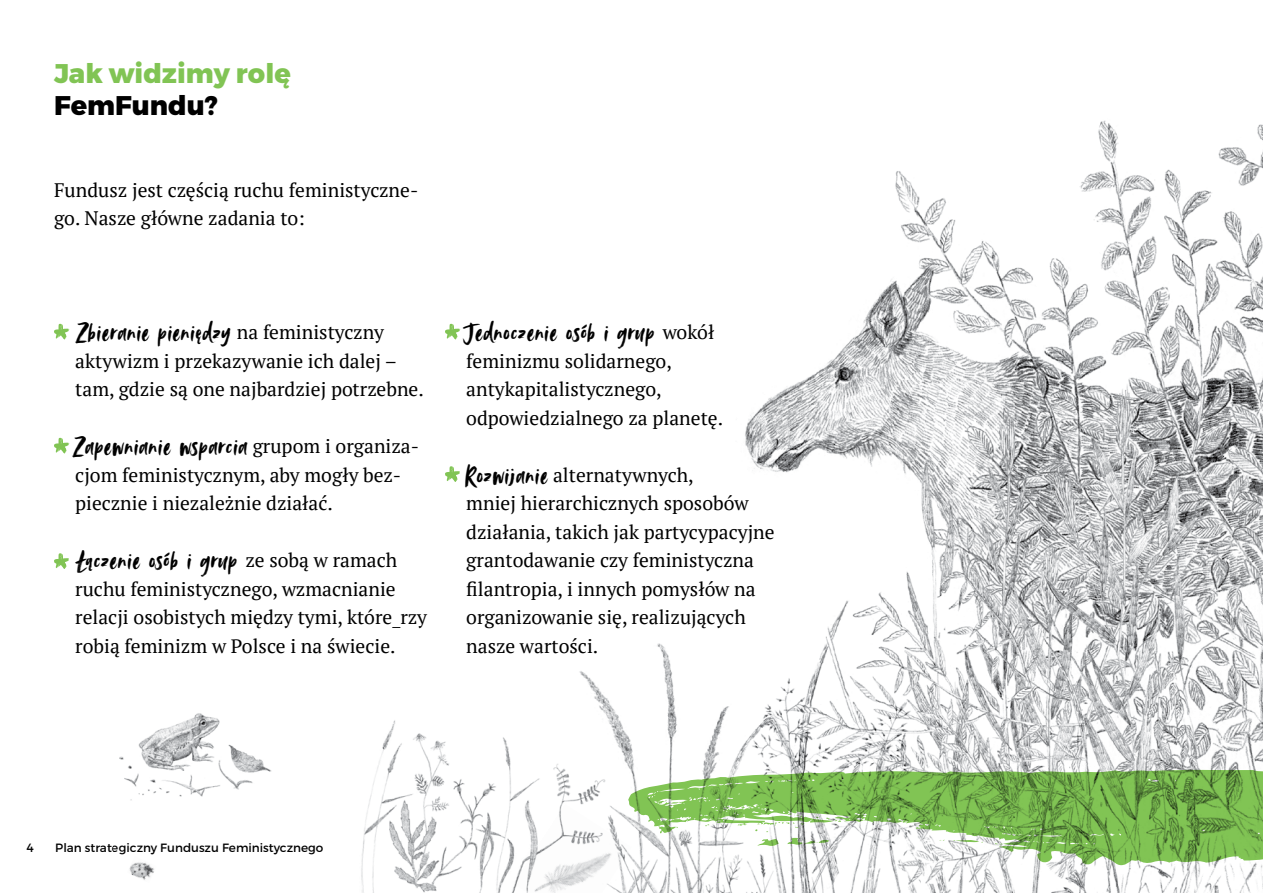
<style>
.page{position:relative;width:1263px;height:893px;background:#fff}
.page>*{position:absolute;margin:0;border:0;box-sizing:border-box;transform-origin:0 0}
.t1{font:27px "Avallon Alt";letter-spacing:.03em;color:#000}
.t2{font:800 27px "Montserrat";color:#81c454}
.t3{font:800 27px "Montserrat";color:#000}
.t4{font:19.5px/28.5px "PT Serif";color:#000}
.t5{font:12px "Montserrat";color:#000}
.s1{font-family:"PT Serif";font-size:19.5px}
.s2{font-family:"Avallon Alt";font-size:27px}
</style>
<div class="page">
<img style="left:745px;top:120px;width:518px;height:773px">
<svg style="left:920px;top:767px;width:343px;height:100px;background:#88b869"></svg>
<img style="left:361px;top:720px;width:132px;height:173px">
<img style="left:493px;top:556px;width:427px;height:337px">
<img style="left:129px;top:866px;width:17px;height:14px">
<img style="left:131px;top:862px;width:23px;height:16px">
<img style="left:513px;top:804px;width:118px;height:89px">
<img style="left:119px;top:713px;width:153px;height:88px">
<svg style="left:54px;top:324px;width:15px;height:15px"></svg>
<svg style="left:54px;top:438px;width:15px;height:15px"></svg>
<svg style="left:54px;top:553px;width:15px;height:16px"></svg>
<svg style="left:445px;top:324px;width:15px;height:15px"></svg>
<svg style="left:445px;top:466px;width:15px;height:16px"></svg>
<h1 class="t2" style="left:54px;top:56px;width:238px">Jak widzimy rolę</h1>
<h1 class="t3" style="left:54px;top:88px;width:165px">FemFundu?</h1>
<p class="t4" style="left:54px;top:175px;width:366px">Fundusz jest częścią ruchu feministyczne&shy;go. Nasze główne zadania to:</p>
<h1 class="t1" style="left:77px;top:314px;width:309px">Zbieranie pieniędzy <span class="s1">na feministyczny</span></h1>
<p class="t4" style="left:75px;top:346px;width:350px">aktywizm i przekazywanie ich dalej – tam, gdzie są one najbardziej potrzebne.</p>
<h1 class="t1" style="left:74px;top:428px;width:347px">Zapewnianie wsparcia <span class="s1">grupom i organiza-</span></h1>
<p class="t4" style="left:75px;top:460px;width:327px">cjom feministycznym, aby mogły bez&shy;piecznie i niezależnie działać.</p>
<h1 class="t1" style="left:78px;top:542px;width:321px">Łączenie osób i grup <span class="s1">ze sobą w ramach</span></h1>
<p class="t4" style="left:75px;top:574px;width:353px">ruchu feministycznego, wzmacnianie relacji osobistych między tymi, które_rzy robią feminizm w Polsce i na świecie.</p>
<h1 class="t1" style="left:465px;top:314px;width:251px">Jednoczenie osób i grup <span class="s1">wokół</span></h1>
<p class="t4" style="left:466px;top:346px;width:258px">feminizmu solidarnego, antykapitalistycznego, odpowiedzialnego za planetę.</p>
<p class="t4" style="left:465px;top:460px;width:311px"><span class="s2">Rozwijanie</span> alternatywnych,<br>mniej hierarchicznych sposobów działania, takich jak partycypacyjne grantodawanie czy feministyczna filantropia, i innych pomysłów na organizowanie się, realizujących nasze wartości.</p>
<p class="t5" style="left:27px;top:840px;width:9px">4</p>
<p class="t5" style="left:55px;top:840px;width:269px">Plan strategiczny Funduszu Feministycznego</p>
</div>
